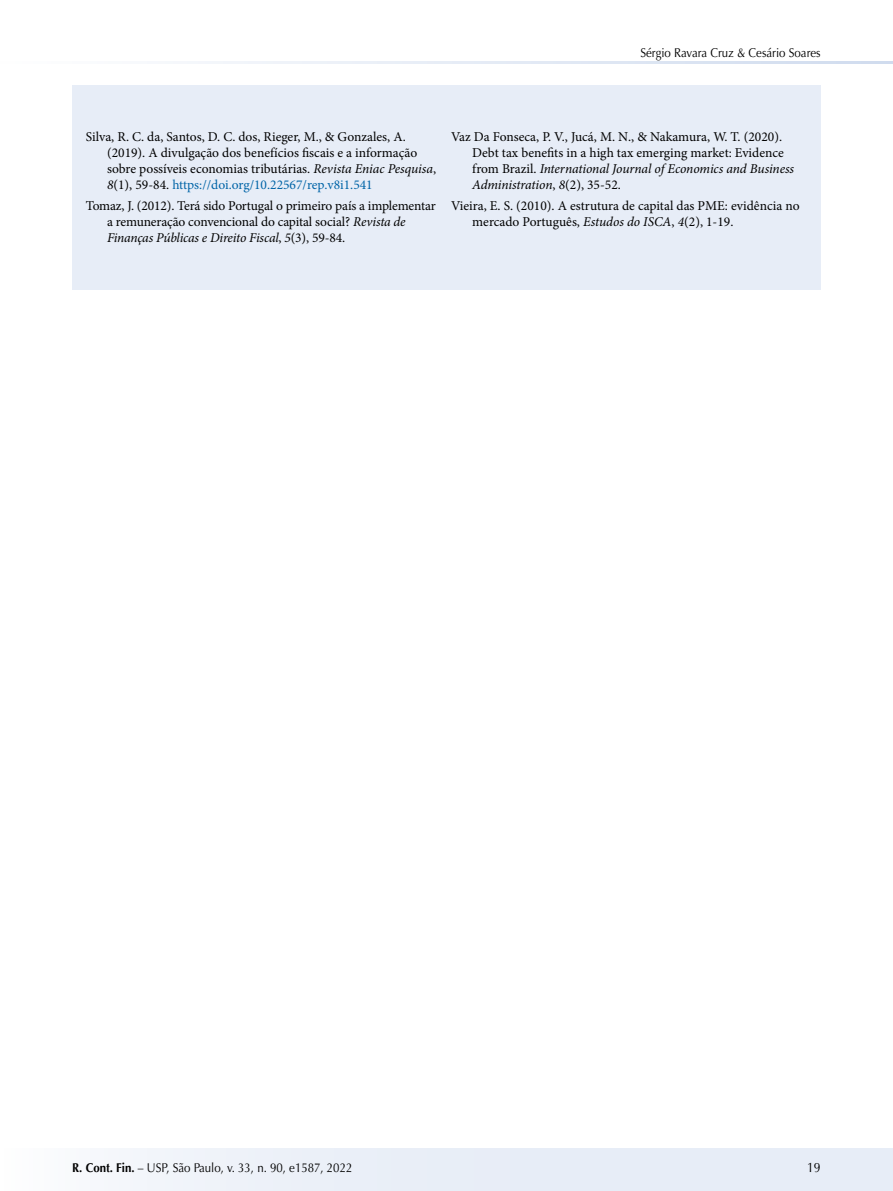
<style>
.page{position:relative;width:893px;height:1191px;background:#fff}
.page>*{position:absolute;margin:0;border:0;box-sizing:border-box;transform-origin:0 0}
.t1{font:13.5px/16.2px "Minion Pro";color:#000}
.t2{font:13.5px "Optima LT Std";color:#000;scale:.9 1}
.t3{font:12.75px "Optima LT Std";color:#000;scale:.9 1}
.s1{font-style:italic}
.s2{color:#0064a7}
.s3{font-weight:700}
</style>
<div class="page">
<div style="left:0;top:1148px;width:893px;height:43px;background:#e7edf7"></div>
<hr style="left:0;top:61px;width:893px;height:3px;background:#cfdbee">
<div style="left:72px;top:85px;width:749px;height:204px;background:#e7edf7"></div>
<p class="t3" style="left:640px;top:45px;width:202px">Sérgio Ravara Cruz &amp; Cesário Soares</p>
<p class="t1" style="left:107px;top:128px;width:331px;text-indent:-21px">Silva, R. C. da, Santos, D. C. dos, Rieger, M., &amp; Gonzales, A. (2019). A divulgação dos benefícios fiscais e a informação sobre possíveis economias tributárias. <span class="s1">Revista Eniac Pesquisa</span>, <span class="s1">8</span>(1), 59-84. <span class="s2">https://doi.org/10.22567/rep.v8i1.541</span></p>
<p class="t1" style="left:107px;top:197px;width:330px;text-indent:-21px">Tomaz, J. (2012). Terá sido Portugal o primeiro país a implementar a remuneração convencional do capital social? <span class="s1">Revista de<br>Finanças Públicas e Direito Fiscal</span>, <span class="s1">5</span>(3), 59-84.</p>
<p class="t1" style="left:472px;top:128px;width:323px;text-indent:-21px">Vaz Da Fonseca, P. V., Jucá, M. N., &amp; Nakamura, W. T. (2020).<br>Debt tax benefits in a high tax emerging market: Evidence from Brazil. <span class="s1">International Journal of Economics and Business Administration</span>, <span class="s1">8</span>(2), 35-52.</p>
<p class="t1" style="left:472px;top:197px;width:329px;text-indent:-21px">Vieira, E. S. (2010). A estrutura de capital das PME: evidência no mercado Português, <span class="s1">Estudos do ISCA</span>, <span class="s1">4</span>(2), 1-19.</p>
<p class="t3" style="left:72px;top:1160px;width:313px"><span class="s3">R. Cont. Fin.</span> – USP, São Paulo, v. 33, n. 90, e1587, 2022</p>
<p class="t2" style="left:807px;top:1160px;width:17px">19</p>
</div>
